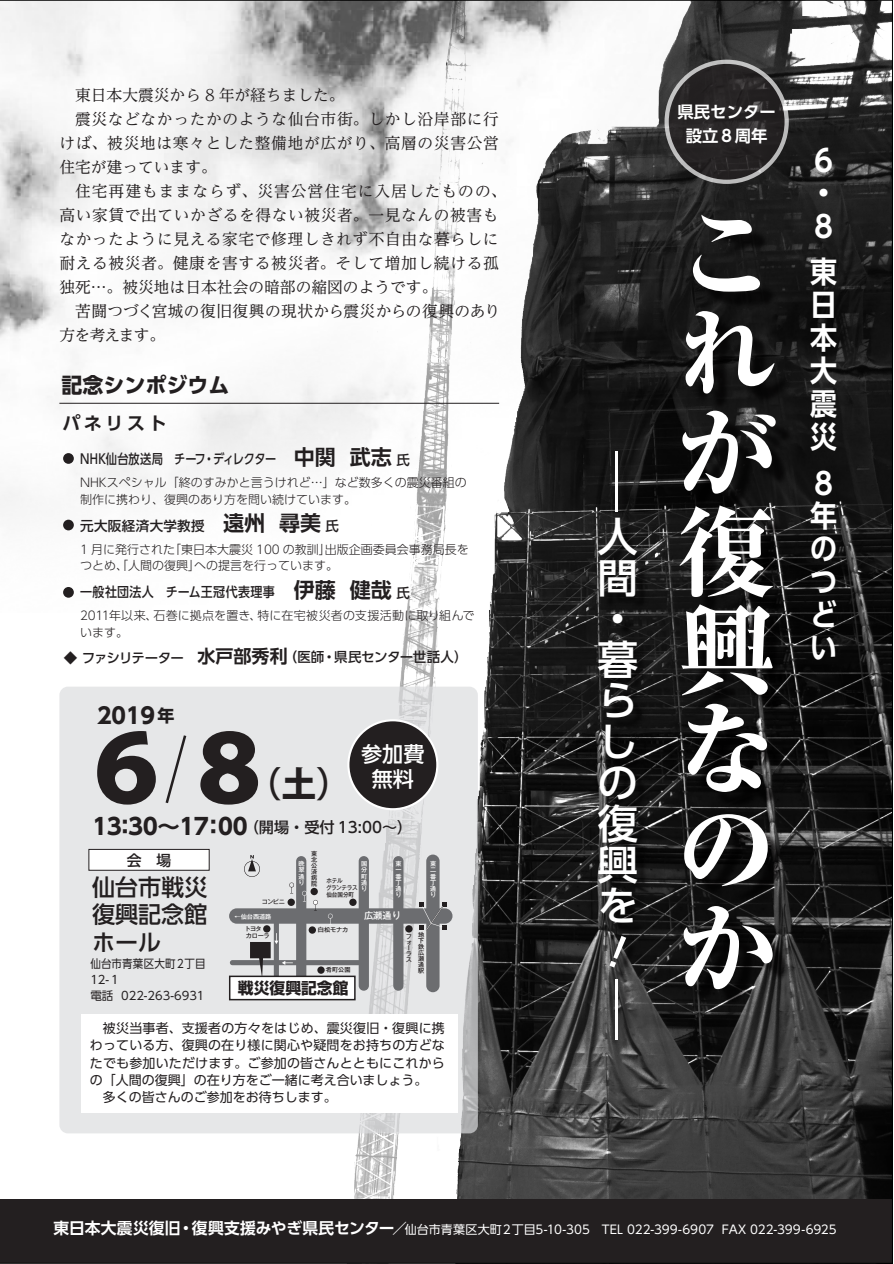
<style>
.page{position:relative;width:894px;height:1264px;background:#fff}
.page>*{position:absolute;margin:0;border:0;box-sizing:border-box;transform-origin:0 0}
.t1{font:800 99px/99px "Ryumin Pr 6";color:#fff}
.t2{font:800 93.15px "Koz Go Pro";color:#231f20}
.t3{font:500 40.5px/41px "UD Shin Go Pr 6";color:#fff}
.t4{font:300 40.5px "UD Shin Go Pr 6";color:#fff;scale:1.5 1}
.t5{font:800 34.95px "Koz Go Pro";color:#231f20}
.t6{font:30px/33px "UD Shin Go C Oniz Pr 6 De B";color:#fff}
.t7{font:500 23.1px/27.5px "UD Shin Go Pro";color:#231f20;text-align:justify}
.t8{font:700 22.05px "UD Shin Go Pro";color:#231f20}
.t9{font:500 21.15px/25.3px "UD Shin Go Pro";color:#fff;text-align:center}
.t10{font:700 21px "UD Shin Go Pro";color:#231f20}
.t11{font:700 18px "UD Shin Go Pro De";letter-spacing:.2em;color:#231f20}
.t12{font:700 16.35px/24.6px "UD Shin Go Pr 6 De";color:#fff;text-align:center}
.t13{font:15.75px/24px "UD Reimin Pr 6";letter-spacing:.035em;color:#231f20}
.t14{font:700 15.75px "Shin Go Pro";color:#231f20}
.t15{font:500 15.15px "UD Shin Go Pro";color:#231f20}
.t16{font:500 14.85px "UD Shin Go Pro";color:#231f20}
.t17{font:500 13.5px "UD Shin Go Pro";letter-spacing:-.03em;color:#231f20}
.t18{font:500 13.5px "UD Shin Go Pro";letter-spacing:.01em;color:#231f20;scale:.83 1}
.t19{font:500 13.5px "UD Shin Go Pro";letter-spacing:.01em;color:#231f20;scale:.89 1}
.t20{font:500 13.5px "UD Shin Go Pro";letter-spacing:.03em;color:#231f20}
.t21{font:13.05px/17.2px "UD Shin Go Pr 6";letter-spacing:.015em;color:#231f20}
.t22{font:300 12px/16.5px "UD Shin Go Pro";color:#231f20}
.t23{font:12px "UD Shin Go Pro";color:#fff}
.t24{font:11.55px/15.9px "UD Shin Go Pro";color:#231f20;scale:.91 1}
.t25{font:500 9.15px "Gothic MB101 Pro";color:#fff}
.t26{font:500 6.15px/6.1px "Gothic MB101 Pro";letter-spacing:-.025em;color:#231f20}
.t27{font:500 6.15px/6.1px "Gothic MB101 Pro";color:#fff;text-align:justify}
.t28{font:500 6.15px/7.2px "Gothic MB101 Pro";letter-spacing:-.025em;color:#231f20;scale:.91 1}
.s1{font-family:"UD Shin Go Pro De";font-weight:700;font-size:21px}
.s2{font-family:"UD Shin Go Pro De";font-weight:700;font-size:18px}
.s3{font-family:"UD Shin Go Pro De";font-weight:700}
.s4{font-size:16.95px}
.s5{font-weight:700;font-size:22.5px}
.s6{font-family:"UD Shin Go Pro De";font-weight:700;font-size:15.75px}
.s7{font-family:"UD Shin Go Pro De";font-weight:700;font-size:15px}
</style>
<div class="page">
<img style="left:2px;top:2px;width:889px;height:1197px">
<div style="left:0;top:1199px;width:892px;height:64px;background:#231f20"></div>
<div style="left:667px;top:62px;width:120px;height:120px;background:#231f20;border-radius:50%"></div>
<div style="left:664px;top:60px;width:125px;height:124px;border:4px solid #fff;border-radius:50%"></div>
<img style="left:683px;top:211px;width:112px;height:805px">
<img style="left:599px;top:454px;width:54px;height:600px">
<hr style="left:59px;top:403px;width:440px;height:1px;background:#231f20">
<div style="left:63px;top:587px;width:11px;height:11px;background:#231f20;border-radius:50%"></div>
<div style="left:63px;top:453px;width:11px;height:11px;background:#231f20;border-radius:50%"></div>
<div style="left:63px;top:520px;width:11px;height:10px;background:#231f20;border-radius:50%"></div>
<div style="left:59px;top:687px;width:419px;height:446px;background:#e6e7e8;border-radius:9px"></div>
<div style="left:89px;top:849px;width:120px;height:21px;background:#fff;border:1px solid #231f20"></div>
<svg style="left:166px;top:735px;width:20px;height:68px"></svg>
<div style="left:348px;top:720px;width:89px;height:89px;background:#231f20;border-radius:50%"></div>
<div style="left:347px;top:719px;width:91px;height:91px;border:2px solid #fff;border-radius:50%"></div>
<div style="left:81px;top:1014px;width:376px;height:98px;background:#fff"></div>
<div style="left:229px;top:975px;width:127px;height:25px;background:#fff;border:2px solid #231f20"></div>
<svg style="left:229px;top:854px;width:223px;height:138px"></svg>
<svg style="left:609px;top:935px;width:17px;height:32px"></svg>
<p class="t13" style="left:59px;top:83px;width:449px">　東日本大震災から 8 年が経ちました。<br>　震災などなかったかのような仙台市街。しかし沿岸部に行けば、被災地は寒々とした整備地が広がり、高層の災害公営住宅が建っています。<br>　住宅再建もままならず、災害公営住宅に入居したものの、高い家賃で出ていかざるを得ない被災者。一見なんの被害もなかったように見える家宅で修理しきれず不自由な暮らしに耐える被災者。健康を害する被災者。そして増加し続ける孤独死…。被災地は日本社会の暗部の縮図のようです。<br>　苦闘つづく宮城の復旧復興の現状から震災からの復興のあり方を考えます。</p>
<h3 class="t10" style="left:61px;top:368px;width:169px">記念シンポジウム</h3>
<p class="t11" style="left:62px;top:409px;width:106px">パネリスト</p>
<p class="t18" style="left:80px;top:448px;width:399px">NHK仙台放送局　チーフ・ディレクター <span class="s1">中関 武志</span>氏</p>
<p class="t22" style="left:80px;top:474px;width:388px">NHKスペシャル「終のすみかと言うけれど…」など数多くの震災番組の制作に携わり、復興のあり方を問い続けています。</p>
<p class="t20" style="left:80px;top:515px;width:260px">元大阪経済大学教授 <span class="s1">遠州 尋美</span>氏</p>
<p class="t22" style="left:80px;top:541px;width:390px">1 月に発行された「東日本大震災 100 の教訓」出版企画委員会事務局長をつとめ、「人間の復興」への提言を行っています。</p>
<p class="t19" style="left:80px;top:581px;width:372px">一般社団法人　チーム王冠代表理事 <span class="s1">伊藤 健哉</span>氏</p>
<p class="t22" style="left:80px;top:607px;width:396px">2011年以来、石巻に拠点を置き、特に在宅被災者の支援活動に取り組んでいます。</p>
<p class="t17" style="left:64px;top:645px;width:405px">◆ ファシリテーター　<span class="s2">水戸部秀利</span><span class="s3">（</span>医師・県民センター世話人）</p>
<h3 class="t8" style="left:97px;top:697px;width:79px">2019<span class="s4">年</span></h3>
<h2 class="t2" style="left:80px;top:708px;width:197px">６８</h2>
<h3 class="t9" style="left:361px;top:740px;width:65px">参加費無料</h3>
<h3 class="t5" style="left:246px;top:761px;width:106px">（土）</h3>
<p class="t15" style="left:89px;top:814px;width:325px"><span class="s5">１３：３０～１７：00</span>（開場・受付 13:00～）</p>
<p class="t16" style="left:127px;top:848px;width:46px">会　場</p>
<h3 class="t7" style="left:92px;top:872px;width:117px">仙台市戦災復興記念館ホール</h3>
<p class="t24" style="left:90px;top:956px;width:128px">仙台市青葉区大町２丁目<br>12-１<br>電話 022-263-6931</p>
<p class="t26" style="left:262px;top:898px;width:25px">コンビニ</p>
<p class="t26" style="left:245px;top:924px;width:26px;line-height:7.2px">トヨタ<br>カローラ</p>
<p class="t27" style="left:235px;top:912px;width:38px">←仙台西道路</p>
<p class="t26" style="left:311px;top:849px;width:8px;text-align:justify">東北公済病院</p>
<p class="t27" style="left:298px;top:860px;width:8px">晩翠通り</p>
<p class="t27" style="left:361px;top:860px;width:8px">国分町通り</p>
<p class="t27" style="left:395px;top:860px;width:8px">東一番丁通り</p>
<p class="t27" style="left:430px;top:860px;width:8px">東二番丁通り</p>
<p class="t26" style="left:318px;top:926px;width:32px">白松モナカ</p>
<p class="t28" style="left:326px;top:876px;width:36px">ホテル<br>グランテラス仙台国分町</p>
<p class="t25" style="left:364px;top:908px;width:38px">広瀬通り</p>
<p class="t26" style="left:406px;top:933px;width:7px;line-height:5.7px">フォーラス</p>
<p class="t26" style="left:418px;top:930px;width:8px;text-align:justify">地下鉄広瀬通駅</p>
<p class="t26" style="left:326px;top:966px;width:26px">肴町公園</p>
<p class="t14" style="left:238px;top:975px;width:112px">戦災復興記念館</p>
<p class="t21" style="left:90px;top:1019px;width:356px">　被災当事者、支援者の方々をはじめ、震災復旧・復興に携わっている方、復興の在り様に関心や疑問をお持ちの方どなたでも参加いただけます。ご参加の皆さんとともにこれからの「人間の復興」の在り方をご一緒に考え合いましょう。<br>　多くの皆さんのご参加をお待ちします。</p>
<h3 class="t4" style="left:650px;top:451px;width:42px;rotate:90deg">―</h3>
<h3 class="t3" style="left:597px;top:515px;width:42px">人間・暮らしの復興を</h3>
<h3 class="t4" style="left:650px;top:979px;width:42px;rotate:90deg">―</h3>
<p class="t12" style="left:677px;top:99px;width:100px">県民センター設立８周年</p>
<h1 class="t1" style="left:677px;top:202px;width:100px">これが復興なのか</h1>
<h3 class="t6" style="left:810px;top:143px;width:23px">６・<br>８</h3>
<h3 class="t6" style="left:810px;top:254px;width:28px;text-align:justify">東日本大震災</h3>
<h3 class="t6" style="left:810px;top:466px;width:28px">８年のつどい</h3>
<p class="t23" style="left:54px;top:1220px;width:785px"><span class="s6">東日本大震災復旧・復興支援みやぎ県民センター</span><span class="s7">／</span>仙台市青葉区大町２丁目5-10-305　TEL 022-399-6907 FAX 022-399-6925</p>
</div>
